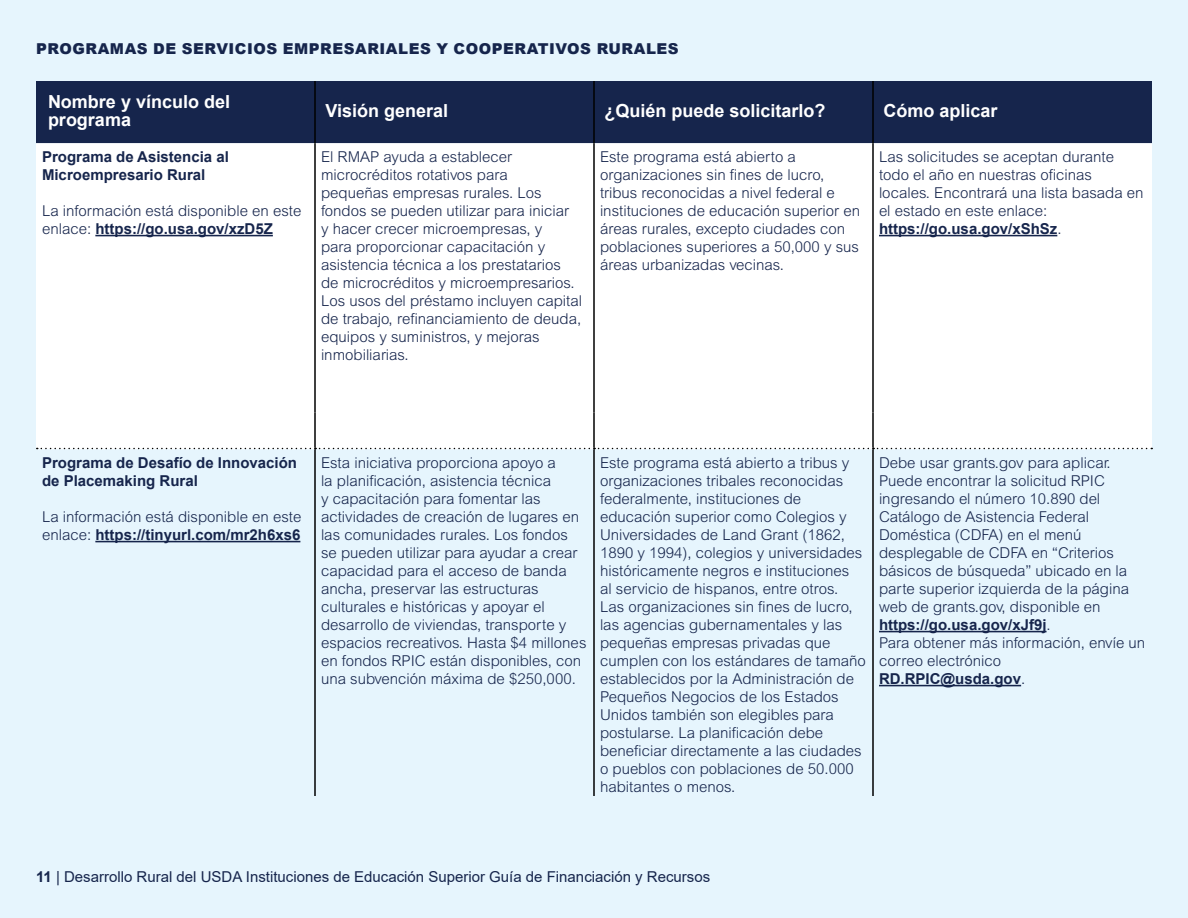
<style>
.page{position:relative;width:1188px;height:918px;background:#e6f5fd}
.page>*{position:absolute;margin:0;border:0;box-sizing:border-box;transform-origin:0 0}
.t1{font:700 18px/18px "Arial";color:#fff}
.t2{font:300 15px/18px "Arial MT Pro";color:#16254c}
.t3{font:700 15px/18px "Arial";color:#16254c}
.t4{font:15px "Arial";color:#16254c}
.t5{font:900 15px "Arial";letter-spacing:.035em;color:#16254c}
.s1{font-family:"Arial MT Pro";font-weight:300}
.s2{font-weight:700}
</style>
<div class="page">
<div style="left:36px;top:81px;width:1116px;height:62px;background:#16254c"></div>
<div style="left:36px;top:144px;width:1116px;height:304px;background:#fff"></div>
<hr style="left:314px;top:81px;width:2px;height:62px;background:#000">
<hr style="left:593px;top:81px;width:2px;height:62px;background:#000">
<hr style="left:872px;top:81px;width:2px;height:62px;background:#000">
<hr style="left:314px;top:143px;width:2px;height:269px;background:#000">
<hr style="left:593px;top:143px;width:2px;height:269px;background:#000">
<hr style="left:872px;top:143px;width:2px;height:269px;background:#000">
<hr style="left:314px;top:412px;width:2px;height:36px;background:#000">
<hr style="left:593px;top:412px;width:2px;height:36px;background:#000">
<hr style="left:872px;top:412px;width:2px;height:36px;background:#000">
<svg style="left:37px;top:448px;width:1115px;height:1px"></svg>
<hr style="left:314px;top:449px;width:2px;height:348px;background:#000">
<hr style="left:593px;top:449px;width:2px;height:348px;background:#000">
<hr style="left:872px;top:449px;width:2px;height:348px;background:#000">
<hr style="left:95px;top:235px;width:178px;height:1px;background:#16254c">
<hr style="left:879px;top:235px;width:178px;height:1px;background:#16254c">
<hr style="left:95px;top:541px;width:205px;height:1px;background:#16254c">
<hr style="left:879px;top:631px;width:168px;height:1px;background:#16254c">
<hr style="left:879px;top:685px;width:142px;height:1px;background:#16254c">
<p class="t5" style="left:36px;top:38px;width:644px">PROGRAMAS DE SERVICIOS EMPRESARIALES Y COOPERATIVOS RURALES</p>
<p class="t1" style="left:48px;top:93px;width:184px">Nombre y vínculo del programa</p>
<p class="t1" style="left:326px;top:102px;width:124px">Visión general</p>
<p class="t1" style="left:605px;top:102px;width:223px">¿Quién puede solicitarlo?</p>
<p class="t1" style="left:884px;top:102px;width:116px">Cómo aplicar</p>
<p class="t3" style="left:42px;top:148px;width:189px">Programa de Asistencia al<br>Microempresario Rural</p>
<p class="t2" style="left:42px;top:202px;width:261px">La información está disponible en este</p>
<p class="t3" style="left:42px;top:220px;width:232px"><span class="s1">enlace:</span> https://go.usa.gov/xzD5Z</p>
<p class="t2" style="left:321px;top:148px;width:263px">El RMAP ayuda a establecer microcréditos rotativos para<br>pequeñas empresas rurales. Los fondos se pueden utilizar para iniciar<br>y hacer crecer microempresas, y<br>para proporcionar capacitación y asistencia técnica a los prestatarios de microcréditos y microempresarios.<br>Los usos del préstamo incluyen capital de trabajo, refinanciamiento de deuda, equipos y suministros, y mejoras inmobiliarias.</p>
<p class="t2" style="left:600px;top:148px;width:262px">Este programa está abierto a organizaciones sin fines de lucro, tribus reconocidas a nivel federal e instituciones de educación superior en áreas rurales, excepto ciudades con poblaciones superiores a 50,000 y sus áreas urbanizadas vecinas.</p>
<p class="t2" style="left:879px;top:148px;width:266px">Las solicitudes se aceptan durante todo el año en nuestras oficinas locales. Encontrará una lista basada en el estado en este enlace:</p>
<p class="t3" style="left:879px;top:220px;width:184px">https://go.usa.gov/xShSz<span class="s1">.</span></p>
<p class="t3" style="left:42px;top:454px;width:257px">Programa de Desafío de Innovación de Placemaking Rural</p>
<p class="t2" style="left:42px;top:508px;width:261px">La información está disponible en este</p>
<p class="t3" style="left:42px;top:526px;width:260px"><span class="s1">enlace:</span> https://tinyurl.com/mr2h6xs6</p>
<p class="t2" style="left:321px;top:454px;width:267px">Esta iniciativa proporciona apoyo a<br>la planificación, asistencia técnica<br>y capacitación para fomentar las actividades de creación de lugares en las comunidades rurales. Los fondos se pueden utilizar para ayudar a crear capacidad para el acceso de banda ancha, preservar las estructuras culturales e históricas y apoyar el desarrollo de viviendas, transporte y espacios recreativos. Hasta $4 millones en fondos RPIC están disponibles, con una subvención máxima de $250,000.</p>
<p class="t2" style="left:600px;top:454px;width:267px">Este programa está abierto a tribus y organizaciones tribales reconocidas federalmente, instituciones de educación superior como Colegios y Universidades de Land Grant (1862, 1890 y 1994), colegios y universidades históricamente negros e instituciones<br>al servicio de hispanos, entre otros.<br>Las organizaciones sin fines de lucro, las agencias gubernamentales y las pequeñas empresas privadas que cumplen con los estándares de tamaño establecidos por la Administración de Pequeños Negocios de los Estados Unidos también son elegibles para postularse. La planificación debe beneficiar directamente a las ciudades o pueblos con poblaciones de 50.000 habitantes o menos.</p>
<p class="t2" style="left:879px;top:454px;width:252px">Debe usar grants.gov para aplicar.<br>Puede encontrar la solicitud RPIC ingresando el número 10.890 del Catálogo de Asistencia Federal Doméstica (CDFA) en el menú desplegable de CDFA en “Criterios básicos de búsqueda” ubicado en la parte superior izquierda de la página web de grants.gov, disponible en</p>
<p class="t3" style="left:879px;top:616px;width:173px">https://go.usa.gov/xJf9j<span class="s1">.</span></p>
<p class="t2" style="left:879px;top:634px;width:268px">Para obtener más información, envíe un correo electrónico</p>
<p class="t3" style="left:879px;top:670px;width:148px">RD.RPIC@usda.gov<span class="s1">.</span></p>
<p class="t4" style="left:36px;top:866px;width:676px"><span class="s2">11</span> | Desarrollo Rural del USDA Instituciones de Educación Superior Guía de Financiación y Recursos</p>
</div>
